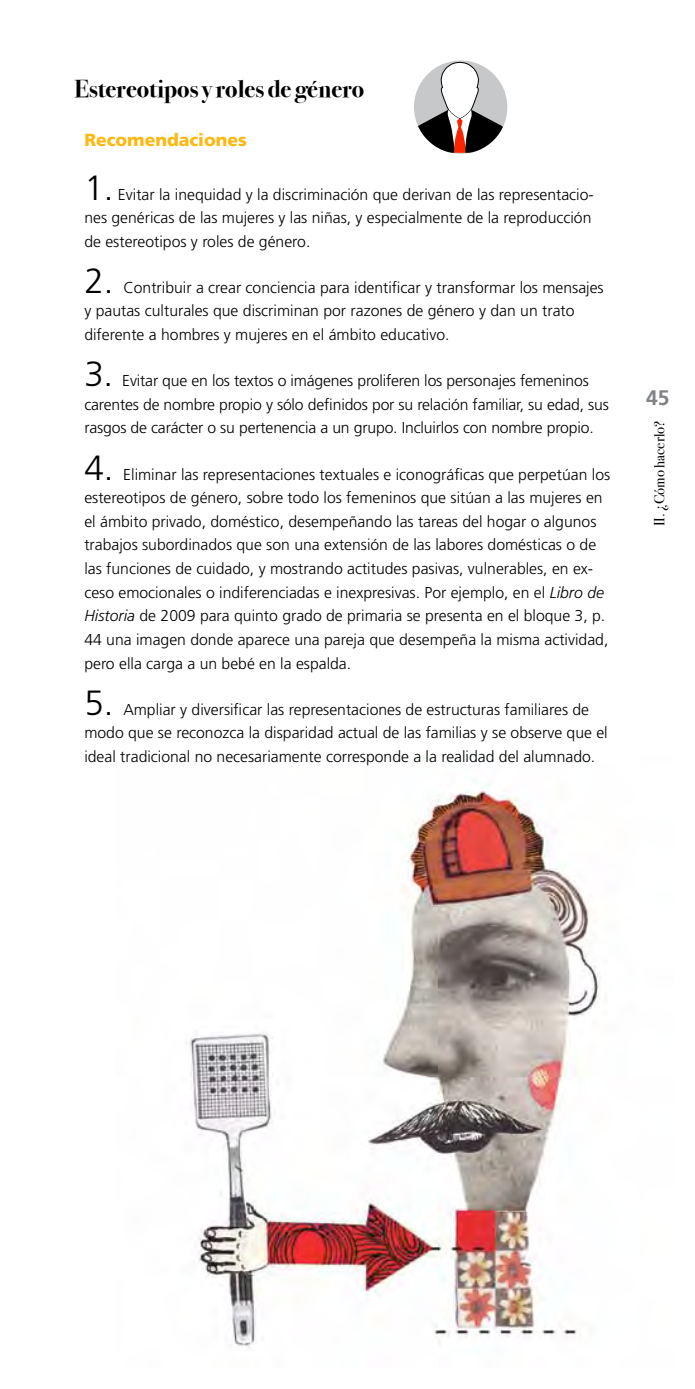
<style>
.page{position:relative;width:695px;height:1389px;background:#fff}
.page>*{position:absolute;margin:0;border:0;box-sizing:border-box;transform-origin:0 0}
.t1{font:300 35px "Frutiger";color:#000}
.t2{font:24.5px "Bodoni Svty Two ITCTT Bold";color:#000}
.t3{font:700 21px "Frutiger";color:#808285}
.t4{font:900 17.5px "Frutiger";color:#fdb913}
.t5{font:300 15.75px/23.6px "Frutiger";color:#000}
.t6{font:14.7px "Bodoni Svty Two ITCTT Book";color:#000}
.s1{font-style:italic}
</style>
<div class="page">
<img style="left:190px;top:780px;width:411px;height:568px">
<svg style="left:414px;top:62px;width:90px;height:91px"></svg>
<h2 class="t2" style="left:74px;top:68px;width:291px">Estereotipos y roles de género</h2>
<p class="t4" style="left:84px;top:129px;width:164px">Recomendaciones</p>
<h1 class="t1" style="left:84px;top:168px;width:31px">1.</h1>
<p class="t5" style="left:84px;top:183px;width:511px;text-indent:34px">Evitar la inequidad y la discriminación que derivan de las representacio&shy;nes genéricas de las mujeres y las niñas, y especialmente de la reproducción de estereotipos y roles de género.</p>
<h1 class="t1" style="left:84px;top:261px;width:31px">2.</h1>
<p class="t5" style="left:84px;top:276px;width:521px;text-indent:39px">Contribuir a crear conciencia para identificar y transformar los mensajes y pautas culturales que discriminan por razones de género y dan un trato diferente a hombres y mujeres en el ámbito educativo.</p>
<h1 class="t1" style="left:84px;top:354px;width:30px">3.</h1>
<p class="t5" style="left:84px;top:369px;width:526px;text-indent:38px">Evitar que en los textos o imágenes proliferen los personajes femeninos carentes de nombre propio y sólo definidos por su relación familiar, su edad, sus rasgos de carácter o su pertenencia a un grupo. Incluirlos con nombre propio.</p>
<h1 class="t1" style="left:84px;top:448px;width:31px">4.</h1>
<p class="t5" style="left:84px;top:463px;width:527px;text-indent:39px">Eliminar las representaciones textuales e iconográficas que perpetúan los estereotipos de género, sobre todo los femeninos que sitúan a las mujeres en el ámbito privado, doméstico, desempeñando las tareas del hogar o algunos trabajos subordinados que son una extensión de las labores domésticas o de las funciones de cuidado, y mostrando actitudes pasivas, vulnerables, en ex&shy;ceso emocionales o indiferenciadas e inexpresivas. Por ejemplo, en el <span class="s1">Libro de Historia</span> de 2009 para quinto grado de primaria se presenta en el bloque 3, p.<br>44 una imagen donde aparece una pareja que desempeña la misma actividad, pero ella carga a un bebé en la espalda.</p>
<h1 class="t1" style="left:84px;top:683px;width:31px">5.</h1>
<p class="t5" style="left:84px;top:698px;width:525px;text-indent:39px">Ampliar y diversificar las representaciones de estructuras familiares de modo que se reconozca la disparidad actual de las familias y se observe que el ideal tradicional no necesariamente corresponde a la realidad del alumnado.</p>
<h3 class="t3" style="left:646px;top:386px;width:25px">45</h3>
<p class="t6" style="left:647px;top:526px;width:107px;rotate:-90deg">II. ¿Cómo hacerlo?</p>
</div>
